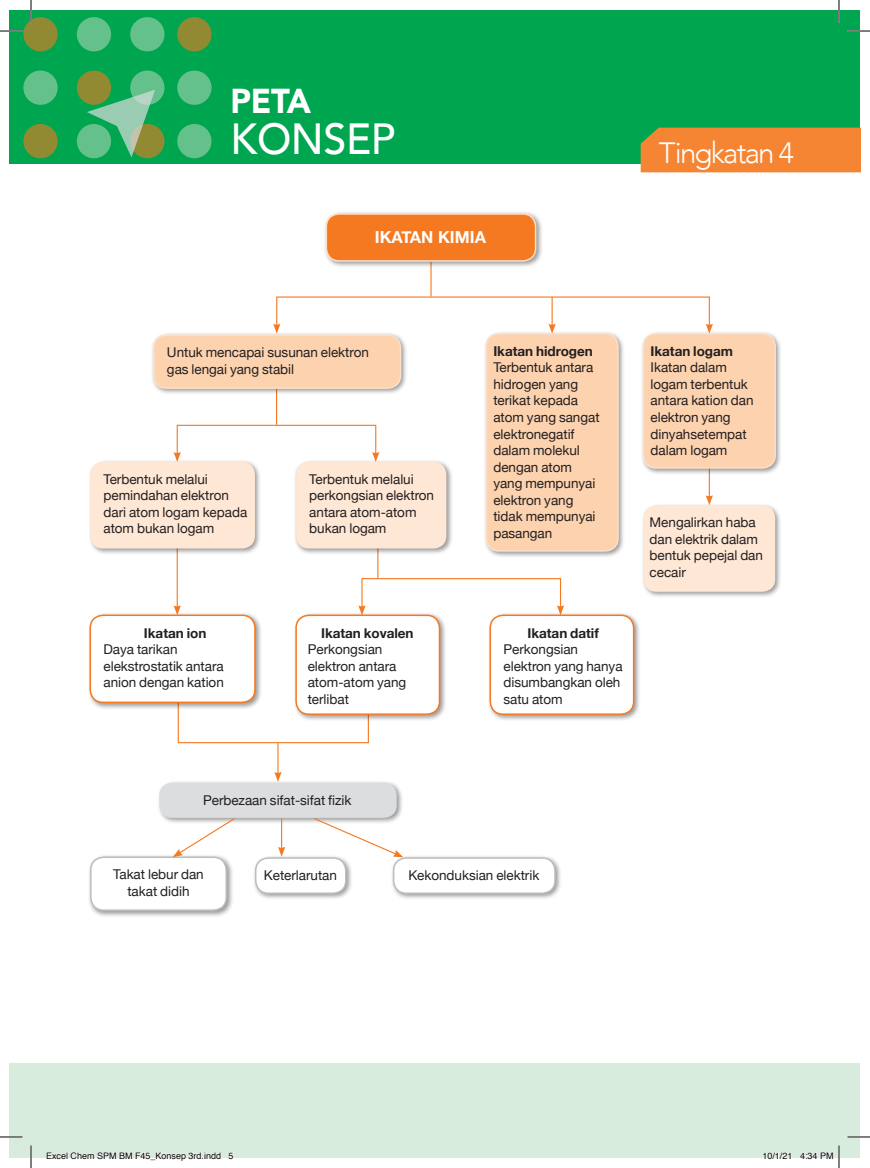
<style>
.page{position:relative;width:870px;height:1168px;background:#fff}
.page>*{position:absolute;margin:0;border:0;box-sizing:border-box;transform-origin:0 0}
.t1{font:500 43.5px "Avenir";letter-spacing:-.01em;color:#fff;scale:.95 1}
.t2{font:900 34.5px "Avenir";color:#fff;scale:.95 1}
.t3{font:300 29.4px "Avenir";letter-spacing:-.06em;color:#fff}
.Vocab_head{font:700 16.5px "Helvetica Neue";color:#fff}
.Vacab_free{font:13.5px/16.5px "Helvetica Neue";letter-spacing:-.005em;color:#231f20}
.Vocab{font:13.5px "Helvetica Neue";letter-spacing:-.005em;color:#231f20}
.Vacab_free-2{font:700 13.5px "Helvetica Neue";letter-spacing:-.005em;color:#231f20}
.t4{font:9px "Helvetica";color:#000}
.s1{font-weight:700}
</style>
<div class="page">
<div style="left:10px;top:1063px;width:850px;height:95px;background:#d8ecdd"></div>
<div style="left:10px;top:10px;width:850px;height:153px;background:#00a54f"></div>
<div style="left:130px;top:17px;width:34px;height:34px;background:#65c18b;border-radius:50%"></div>
<div style="left:130px;top:71px;width:34px;height:34px;background:#65c18b;border-radius:50%"></div>
<div style="left:130px;top:124px;width:34px;height:34px;background:#928a33;border-radius:50%"></div>
<div style="left:77px;top:17px;width:34px;height:34px;background:#65c18b;border-radius:50%"></div>
<div style="left:77px;top:71px;width:34px;height:34px;background:#928a33;border-radius:50%"></div>
<div style="left:77px;top:124px;width:34px;height:34px;background:#65c18b;border-radius:50%"></div>
<div style="left:23px;top:17px;width:35px;height:34px;background:#928a33;border-radius:50%"></div>
<div style="left:23px;top:71px;width:35px;height:34px;background:#65c18b;border-radius:50%"></div>
<div style="left:23px;top:124px;width:35px;height:34px;background:#928a33;border-radius:50%"></div>
<div style="left:177px;top:17px;width:35px;height:34px;background:#928a33;border-radius:50%"></div>
<div style="left:177px;top:71px;width:35px;height:34px;background:#65c18b;border-radius:50%"></div>
<div style="left:177px;top:124px;width:35px;height:34px;background:#65c18b;border-radius:50%"></div>
<svg style="left:87px;top:90px;width:68px;height:67px"></svg>
<div style="left:641px;top:128px;width:219px;height:44px;background:#f58532"></div>
<hr style="left:430px;top:262px;width:2px;height:34px;background:#f47921">
<hr style="left:276px;top:386px;width:1px;height:39px;background:#f47921">
<hr style="left:377px;top:533px;width:1px;height:45px;background:#f47921">
<svg style="left:273px;top:324px;width:7px;height:8px"></svg>
<svg style="left:706px;top:324px;width:7px;height:6px"></svg>
<div style="left:177px;top:425px;width:199px;height:30px;border:1px solid #f47921"></div>
<svg style="left:174px;top:452px;width:7px;height:7px"></svg>
<svg style="left:372px;top:452px;width:7px;height:7px"></svg>
<div style="left:361px;top:578px;width:200px;height:30px;border:1px solid #f47921"></div>
<svg style="left:358px;top:605px;width:8px;height:7px"></svg>
<svg style="left:557px;top:605px;width:7px;height:7px"></svg>
<div style="left:178px;top:686px;width:191px;height:57px;border:1px solid #f47921"></div>
<div style="left:323px;top:211px;width:220px;height:57px;background:#231f20;opacity:.45"></div>
<div style="left:326px;top:214px;width:210px;height:47px;background:#f47921;border-radius:13px"></div>
<div style="left:326px;top:213px;width:210px;height:49px;border:2px solid #fde0c7;border-radius:13px"></div>
<div style="left:641px;top:503px;width:141px;height:95px;background:#231f20;opacity:.45"></div>
<div style="left:643px;top:505px;width:132px;height:87px;background:#fee7d4;border-radius:13px"></div>
<div style="left:483px;top:330px;width:142px;height:228px;background:#231f20;opacity:.45"></div>
<div style="left:486px;top:334px;width:132px;height:217px;background:#fcd2af;border-radius:13px"></div>
<div style="left:485px;top:333px;width:134px;height:218px;border:2px solid #fde0c7;border-radius:13px"></div>
<div style="left:150px;top:332px;width:258px;height:64px;background:#231f20;opacity:.45"></div>
<div style="left:154px;top:335px;width:246px;height:53px;background:#fcd2af;border-radius:13px"></div>
<div style="left:153px;top:334px;width:248px;height:55px;border:2px solid #fde0c7;border-radius:13px"></div>
<div style="left:88px;top:854px;width:146px;height:63px;background:#231f20;opacity:.45"></div>
<div style="left:91px;top:857px;width:135px;height:53px;background:#fff;border-radius:13px"></div>
<div style="left:90px;top:856px;width:137px;height:55px;border:2px solid #bcbdc0;border-radius:13px"></div>
<div style="left:87px;top:612px;width:175px;height:98px;background:#231f20;opacity:.45"></div>
<div style="left:90px;top:615px;width:165px;height:87px;background:#fff;border-radius:13px"></div>
<div style="left:90px;top:614px;width:166px;height:89px;border:2px solid #f47921;border-radius:13px"></div>
<div style="left:293px;top:612px;width:154px;height:109px;background:#231f20;opacity:.45"></div>
<div style="left:296px;top:615px;width:143px;height:99px;background:#fff;border-radius:13px"></div>
<div style="left:295px;top:614px;width:145px;height:101px;border:2px solid #f47921;border-radius:13px"></div>
<div style="left:487px;top:612px;width:154px;height:109px;background:#231f20;opacity:.45"></div>
<div style="left:490px;top:615px;width:144px;height:99px;background:#fff;border-radius:13px"></div>
<div style="left:489px;top:614px;width:145px;height:101px;border:2px solid #f47921;border-radius:13px"></div>
<div style="left:294px;top:459px;width:159px;height:96px;background:#231f20;opacity:.45"></div>
<div style="left:296px;top:462px;width:150px;height:86px;background:#fee7d4;border-radius:13px"></div>
<div style="left:157px;top:780px;width:246px;height:44px;background:#231f20;opacity:.45"></div>
<div style="left:159px;top:782px;width:238px;height:36px;background:#dcdddf;border-radius:13px"></div>
<div style="left:252px;top:854px;width:101px;height:46px;background:#231f20;opacity:.45"></div>
<div style="left:256px;top:858px;width:90px;height:35px;background:#fff;border-radius:13px"></div>
<div style="left:255px;top:857px;width:91px;height:37px;border:2px solid #bcbdc0;border-radius:13px"></div>
<div style="left:390px;top:854px;width:173px;height:46px;background:#231f20;opacity:.45"></div>
<div style="left:394px;top:858px;width:161px;height:35px;background:#fff;border-radius:13px"></div>
<div style="left:393px;top:857px;width:163px;height:37px;border:2px solid #bcbdc0;border-radius:13px"></div>
<hr style="left:551px;top:297px;width:2px;height:29px;background:#f47921">
<svg style="left:548px;top:324px;width:8px;height:10px"></svg>
<hr style="left:177px;top:547px;width:1px;height:60px;background:#f47921">
<svg style="left:174px;top:605px;width:7px;height:10px"></svg>
<hr style="left:709px;top:453px;width:1px;height:44px;background:#f47921">
<svg style="left:706px;top:495px;width:7px;height:10px"></svg>
<hr style="left:277px;top:743px;width:2px;height:31px;background:#f47921">
<svg style="left:274px;top:772px;width:8px;height:10px"></svg>
<hr style="left:281px;top:818px;width:1px;height:31px;background:#f47921">
<svg style="left:278px;top:846px;width:7px;height:10px"></svg>
<div style="left:88px;top:459px;width:174px;height:96px;background:#231f20;opacity:.45"></div>
<div style="left:90px;top:462px;width:165px;height:86px;background:#fee7d4;border-radius:13px"></div>
<svg style="left:173px;top:818px;width:63px;height:39px"></svg>
<svg style="left:313px;top:817px;width:90px;height:40px"></svg>
<div style="left:640px;top:330px;width:143px;height:145px;background:#231f20;opacity:.45"></div>
<div style="left:643px;top:334px;width:132px;height:134px;background:#fcd2af;border-radius:13px"></div>
<div style="left:643px;top:333px;width:133px;height:135px;border:2px solid #fde0c7;border-radius:13px"></div>
<hr style="left:0;top:30px;width:22px;height:2px;background:#fff">
<hr style="left:847px;top:30px;width:23px;height:2px;background:#fff">
<hr style="left:30px;top:0;width:2px;height:23px;background:#fff">
<hr style="left:30px;top:1145px;width:2px;height:23px;background:#fff">
<hr style="left:838px;top:0;width:2px;height:23px;background:#fff">
<hr style="left:838px;top:1145px;width:2px;height:23px;background:#fff">
<svg style="left:0;top:31px;width:22px;height:1px"></svg>
<svg style="left:847px;top:31px;width:23px;height:1px"></svg>
<svg style="left:0;top:1136px;width:22px;height:1px"></svg>
<svg style="left:847px;top:1136px;width:23px;height:1px"></svg>
<svg style="left:31px;top:0;width:1px;height:23px"></svg>
<svg style="left:31px;top:1145px;width:1px;height:23px"></svg>
<svg style="left:839px;top:0;width:1px;height:23px"></svg>
<svg style="left:839px;top:1145px;width:1px;height:23px"></svg>
<svg style="left:46px;top:1151px;width:175px;height:7px"></svg>
<svg style="left:228px;top:1152px;width:6px;height:6px"></svg>
<svg style="left:763px;top:1152px;width:28px;height:6px"></svg>
<svg style="left:800px;top:1151px;width:33px;height:7px"></svg>
<h2 class="t2" style="left:231px;top:71px;width:86px">PETA</h2>
<h1 class="t1" style="left:231px;top:101px;width:175px">KONSEP</h1>
<p class="Vocab_head" style="left:375px;top:224px;width:113px">IKATAN KIMIA</p>
<h3 class="t3" style="left:659px;top:135px;width:137px">Tingkatan 4</h3>
<p class="Vacab_free" style="left:167px;top:345px;width:203px">Untuk mencapai susunan elektron gas lengai yang stabil</p>
<p class="Vacab_free" style="left:103px;top:471px;width:145px">Terbentuk melalui pemindahan elektron dari atom logam kepada atom bukan logam</p>
<p class="Vacab_free-2" style="left:144px;top:622px;width:64px">Ikatan ion</p>
<p class="Vacab_free" style="left:103px;top:642px;width:122px">Daya tarikan elekstrostatik antara anion dengan kation</p>
<p class="Vacab_free" style="left:309px;top:471px;width:126px">Terbentuk melalui perkongsian elektron antara atom-atom bukan logam</p>
<p class="Vacab_free-2" style="left:321px;top:622px;width:94px">Ikatan kovalen</p>
<p class="Vacab_free" style="left:308px;top:642px;width:100px">Perkongsian elektron antara atom-atom yang terlibat</p>
<p class="Vacab_free" style="left:493px;top:344px;width:108px"><span class="s1">Ikatan hidrogen<br></span>Terbentuk antara hidrogen yang terikat kepada atom yang sangat elektronegatif dalam molekul dengan atom yang mempunyai elektron yang tidak mempunyai pasangan</p>
<p class="Vacab_free-2" style="left:528px;top:622px;width:73px">Ikatan datif</p>
<p class="Vacab_free" style="left:503px;top:642px;width:121px">Perkongsian elektron yang hanya disumbangkan oleh satu atom</p>
<p class="Vacab_free-2" style="left:651px;top:340px;width:84px">Ikatan logam</p>
<p class="Vacab_free" style="left:651px;top:360px;width:104px">Ikatan dalam logam terbentuk antara kation dan elektron yang dinyahsetempat dalam logam</p>
<p class="Vacab_free" style="left:650px;top:515px;width:115px">Mengalirkan haba dan elektrik dalam bentuk pepejal dan cecair</p>
<p class="Vocab" style="left:203px;top:790px;width:150px">Perbezaan sifat-sifat fizik</p>
<p class="Vacab_free" style="left:113px;top:867px;width:92px;text-align:center">Takat lebur dan takat didih</p>
<p class="Vocab" style="left:264px;top:866px;width:75px">Keterlarutan</p>
<p class="Vocab" style="left:408px;top:866px;width:133px">Kekonduksian elektrik</p>
<p class="t4" style="left:46px;top:1148px;width:189px">Excel Chem SPM BM F45_Konsep 3rd.indd 5</p>
<p class="t4" style="left:762px;top:1148px;width:73px">10/1/21 4:34 PM</p>
</div>
